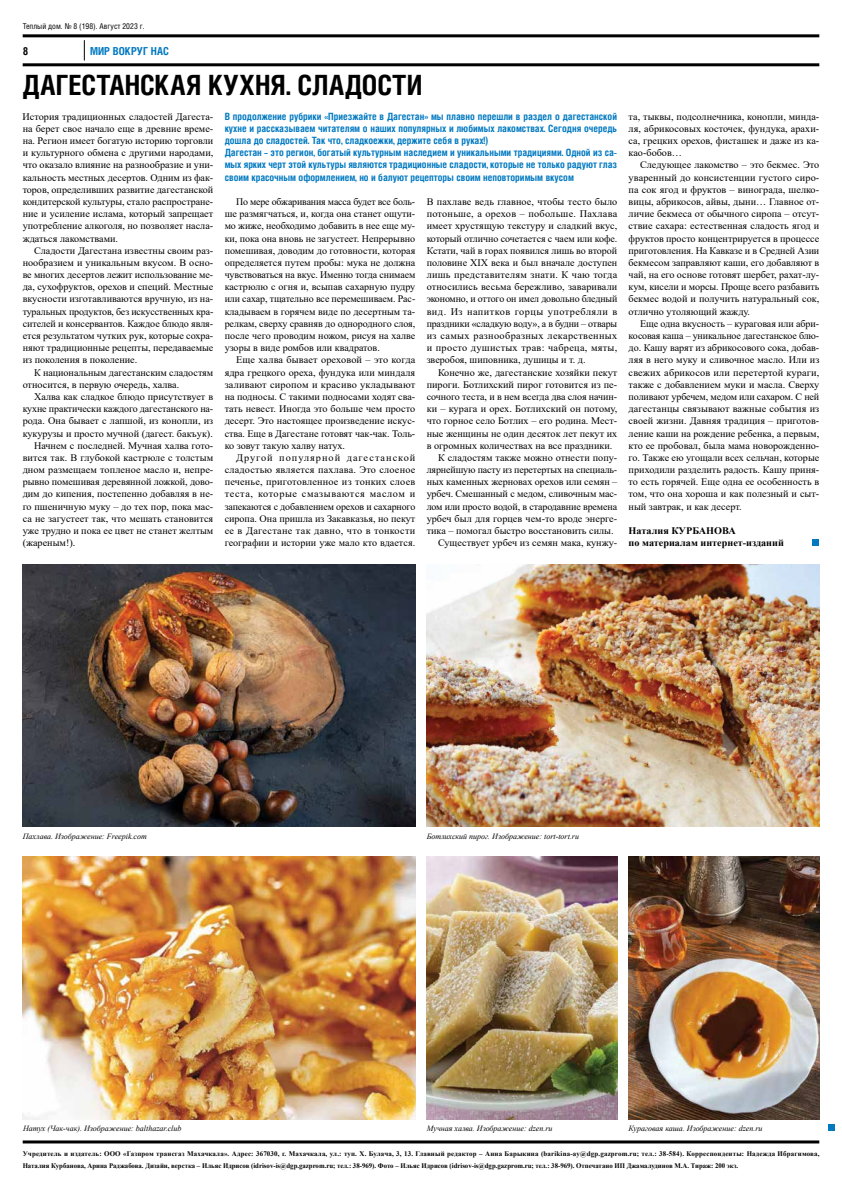
<style>
.page{position:relative;width:842px;height:1191px;background:#fff}
.page>*{position:absolute;margin:0;border:0;box-sizing:border-box;transform-origin:0 0}
.t1{font:700 27.9px "Helios Cond";letter-spacing:.005em;color:#000}
.t2{font:700 11px "Helios Cond";letter-spacing:.005em;color:#0079c1}
.t3{font:700 11px "Helios Cond";color:#000}
.t4{font:10px/12.2px "Times New Roman";color:#000;text-align:justify}
.t5{font:700 10px/12.2px "Helios Cond C";color:#0079c1}
.t6{font:700 10px/12.2px "Times New Roman";color:#000}
.t7{font:italic 8px "Times New Roman";color:#000}
.t8{font:8px "Helios Cond";color:#000}
.t9{font:700 7px/12.2px "Times New Roman";color:#000}
</style>
<div class="page">
<svg style="left:84px;top:40px;width:1px;height:20px"></svg>
<hr style="left:23px;top:63px;width:196px;height:3px;background:#000">
<hr style="left:23px;top:34px;width:796px;height:3px;background:#000">
<hr style="left:219px;top:63px;width:600px;height:3px;background:#000">
<div style="left:828px;top:1124px;width:7px;height:7px;background:#0079c1"></div>
<img style="left:23px;top:564px;width:392px;height:262px">
<img style="left:23px;top:856px;width:392px;height:263px">
<img style="left:629px;top:856px;width:190px;height:263px">
<img style="left:427px;top:856px;width:190px;height:263px">
<img style="left:427px;top:564px;width:392px;height:262px">
<div style="left:812px;top:539px;width:7px;height:7px;background:#0079c1"></div>
<hr style="left:23px;top:1140px;width:796px;height:3px;background:#000">
<p class="t8" style="left:23px;top:21px;width:123px">Теплый дом. № 8 (198). Август 2023 г.</p>
<p class="t2" style="left:90px;top:45px;width:80px">МИР ВОКРУГ НАС</p>
<p class="t3" style="left:23px;top:44px;width:7px">8</p>
<h1 class="t1" style="left:22px;top:69px;width:402px">ДАГЕСТАНСКАЯ КУХНЯ. СЛАДОСТИ</h1>
<p class="t5" style="left:225px;top:110px;width:394px">В продолжение рубрики «Приезжайте в Дагестан» мы плавно перешли в раздел о дагестанской кухне и рассказываем читателям о наших популярных и любимых лакомствах. Сегодня очередь дошла до сладостей. Так что, сладкоежки, держите себя в руках!)<br>Дагестан – это регион, богатый культурным наследием и уникальными традициями. Одной из са&shy;мых ярких черт этой культуры являются традиционные сладости, которые не только радуют глаз своим красочным оформлением, но и балуют рецепторы своим неповторимым вкусом</p>
<p class="t4" style="left:23px;top:110px;width:192px">История традиционных сладостей Дагеста&shy;на берет свое начало еще в древние време&shy;на. Регион имеет богатую историю торговли и культурного обмена с другими народами, что оказало влияние на разнообразие и уни&shy;кальность местных десертов. Одним из фак&shy;торов, определивших развитие дагестанской кондитерской культуры, стало распростране&shy;ние и усиление ислама, который запрещает употребление алкоголя, но позволяет насла&shy;ждаться лакомствами.</p>
<p class="t4" style="left:23px;top:244px;width:192px;text-indent:11px">Сладости Дагестана известны своим раз&shy;нообразием и уникальным вкусом. В осно&shy;ве многих десертов лежит использование ме&shy;да, сухофруктов, орехов и специй. Местные вкусности изготавливаются вручную, из на&shy;туральных продуктов, без искусственных кра&shy;сителей и консервантов. Каждое блюдо явля&shy;ется результатом чутких рук, которые сохра&shy;няют традиционные рецепты, передаваемые из поколения в поколение.</p>
<p class="t4" style="left:23px;top:366px;width:192px;text-indent:11px">К национальным дагестанским сладостям относится, в первую очередь, халва.</p>
<p class="t4" style="left:34px;top:390px;width:181px">Халва как сладкое блюдо присутствует в</p>
<p class="t4" style="left:23px;top:402px;width:192px">кухне практически каждого дагестанского на-</p>
<p class="t4" style="left:23px;top:414px;width:192px">рода. Она бывает с лапшой, из конопли, из</p>
<p class="t4" style="left:23px;top:427px;width:192px">кукурузы и просто мучной (дагест. бакъук).</p>
<p class="t4" style="left:34px;top:439px;width:181px">Начнем с последней. Мучная халва гото-</p>
<p class="t4" style="left:23px;top:451px;width:192px">вится так. В глубокой кастрюле с толстым</p>
<p class="t4" style="left:23px;top:463px;width:192px">дном размещаем топленое масло и, непре-</p>
<p class="t4" style="left:23px;top:475px;width:192px">рывно помешивая деревянной ложкой, дово-</p>
<p class="t4" style="left:23px;top:488px;width:192px">дим до кипения, постепенно добавляя в не-</p>
<p class="t4" style="left:23px;top:500px;width:192px">го пшеничную муку – до тех пор, пока мас-</p>
<p class="t4" style="left:23px;top:512px;width:192px">са не загустеет так, что мешать становится</p>
<p class="t4" style="left:23px;top:524px;width:192px">уже трудно и пока ее цвет не станет желтым</p>
<p class="t4" style="left:23px;top:536px;width:54px">(жареным!).</p>
<p class="t4" style="left:225px;top:195px;width:192px;text-indent:11px">По мере обжаривания масса будет все боль&shy;ше размягчаться, и, когда она станет ощути&shy;мо жиже, необходимо добавить в нее еще му&shy;ки, пока она вновь не загустеет. Непрерывно помешивая, доводим до готовности, которая определяется путем пробы: мука не должна чувствоваться на вкус. Именно тогда снимаем кастрюлю с огня и, всыпав сахарную пудру или сахар, тщательно все перемешиваем. Рас&shy;кладываем в горячем виде по десертным та&shy;релкам, сверху сравняв до однородного слоя, после чего проводим ножом, рисуя на халве узоры в виде ромбов или квадратов.</p>
<p class="t4" style="left:225px;top:354px;width:192px;text-indent:11px">Еще халва бывает ореховой – это когда ядра грецкого ореха, фундука или миндаля заливают сиропом и красиво укладывают на подносы. С такими подносами ходят сва&shy;тать невест. Иногда это больше чем просто десерт. Это настоящее произведение искус&shy;ства. Еще в Дагестане готовят чак-чак. Толь&shy;ко зовут такую халву натух.</p>
<p class="t4" style="left:225px;top:451px;width:192px;text-indent:11px">Другой популярной дагестанской сладостью является пахлава. Это слоеное печенье, приготовленное из тонких слоев теста, которые смазываются маслом и запекаются с добавлением орехов и сахарного сиропа. Она пришла из Закавказья, но пекут ее в Дагестане так давно, что в тонкости географии и истории уже мало кто вдается.</p>
<p class="t4" style="left:427px;top:195px;width:192px">В пахлаве ведь главное, чтобы тесто было потоньше, а орехов – побольше. Пахлава имеет хрустящую текстуру и сладкий вкус, который отлично сочетается с чаем или кофе.<br>Кстати, чай в горах появился лишь во второй половине XIX века и был вначале доступен лишь представителям знати. К чаю тогда относились весьма бережливо, заваривали экономно, и оттого он имел довольно бледный вид. Из напитков горцы употребляли в праздники «сладкую воду», а в будни – отвары из самых разнообразных лекарственных и просто душистых трав: чабреца, мяты, зверобоя, шиповника, душицы и т. д.</p>
<p class="t4" style="left:438px;top:366px;width:181px">Конечно же, дагестанские хозяйки пекут</p>
<p class="t4" style="left:427px;top:378px;width:192px">пироги. Ботлихский пирог готовится из пе-</p>
<p class="t4" style="left:427px;top:390px;width:192px">сочного теста, и в нем всегда два слоя начин-</p>
<p class="t4" style="left:427px;top:402px;width:192px">ки – курага и орех. Ботлихский он потому,</p>
<p class="t4" style="left:427px;top:414px;width:192px">что горное село Ботлих – его родина. Мест-</p>
<p class="t4" style="left:427px;top:427px;width:192px">ные женщины не один десяток лет пекут их</p>
<p class="t4" style="left:427px;top:439px;width:187px">в огромных количествах на все праздники.</p>
<p class="t4" style="left:438px;top:451px;width:181px">К сладостям также можно отнести попу-</p>
<p class="t4" style="left:427px;top:463px;width:192px">лярнейшую пасту из перетертых на специаль-</p>
<p class="t4" style="left:427px;top:475px;width:192px">ных каменных жерновах орехов или семян –</p>
<p class="t4" style="left:427px;top:488px;width:192px">урбеч. Смешанный с медом, сливочным мас-</p>
<p class="t4" style="left:427px;top:500px;width:192px">лом или просто водой, в стародавние времена</p>
<p class="t4" style="left:427px;top:512px;width:192px">урбеч был для горцев чем-то вроде энерге-</p>
<p class="t4" style="left:427px;top:524px;width:188px">тика – помогал быстро восстановить силы.</p>
<p class="t4" style="left:438px;top:536px;width:181px">Существует урбеч из семян мака, кунжу-</p>
<p class="t4" style="left:629px;top:110px;width:192px">та, тыквы, подсолнечника, конопли, минда&shy;ля, абрикосовых косточек, фундука, арахи&shy;са, грецких орехов, фисташек и даже из ка&shy;као-бобов…</p>
<p class="t4" style="left:629px;top:159px;width:192px;text-indent:11px">Следующее лакомство – это бекмес. Это уваренный до консистенции густого сиро&shy;па сок ягод и фруктов – винограда, шелко&shy;вицы, абрикосов, айвы, дыни… Главное от&shy;личие бекмеса от обычного сиропа – отсут&shy;ствие сахара: естественная сладость ягод и фруктов просто концентрируется в процессе приготовления. На Кавказе и в Средней Азии бекмесом заправляют каши, его добавляют в чай, на его основе готовят шербет, рахат-лу&shy;кум, кисели и морсы. Проще всего разбавить бекмес водой и получить натуральный сок, отлично утоляющий жажду.</p>
<p class="t4" style="left:629px;top:317px;width:192px;text-indent:11px">Еще одна вкусность – кураговая или абри&shy;косовая каша – уникальное дагестанское блю&shy;до. Кашу варят из абрикосового сока, добав&shy;ляя в него муку и сливочное масло. Или из свежих абрикосов или перетертой кураги, также с добавлением муки и масла. Сверху поливают урбечем, медом или сахаром. С ней дагестанцы связывают важные события из своей жизни. Давняя традиция – приготов&shy;ление каши на рождение ребенка, а первым, кто ее пробовал, была мама новорожденно&shy;го. Также ею угощали всех сельчан, которые приходили разделить радость. Кашу приня&shy;то есть горячей. Еще одна ее особенность в том, что она хороша и как полезный и сыт&shy;ный завтрак, и как десерт.</p>
<p class="t6" style="left:629px;top:524px;width:157px">Наталия КУРБАНОВА<br>по материалам интернет-изданий</p>
<p class="t7" style="left:23px;top:830px;width:126px">Пахлава. Изображение: Freepik.com</p>
<p class="t7" style="left:427px;top:830px;width:154px">Ботлихский пирог. Изображение: tort-tort.ru</p>
<p class="t7" style="left:23px;top:1123px;width:160px">Натух (Чак-чак). Изображение: balthazar.club</p>
<p class="t7" style="left:427px;top:1123px;width:127px">Мучная халва. Изображение: dzen.ru</p>
<p class="t7" style="left:629px;top:1123px;width:135px">Кураговая каша. Изображение: dzen.ru</p>
<p class="t9" style="left:23px;top:1147px;width:798px">Учредитель и издатель: ООО «Газпром трансгаз Махачкала». Адрес: 367030, г. Махачкала, ул.: туп. Х. Булача, 3, 13. Главный редактор – Анна Барыкина (barikina-ay@dgp.gazprom.ru; тел.: 38-584). Корреспонденты: Надежда Ибрагимова,<br>Наталия Курбанова, Арина Раджабова. Дизайн, верстка – Ильяс Идрисов (idrisov-is@dgp.gazprom.ru; тел.: 38-969). Фото – Ильяс Идрисов (idrisov-is@dgp.gazprom.ru; тел.: 38-969). Отпечатано ИП Джамалудинов М.А. Тираж: 200 экз.</p>
</div>
